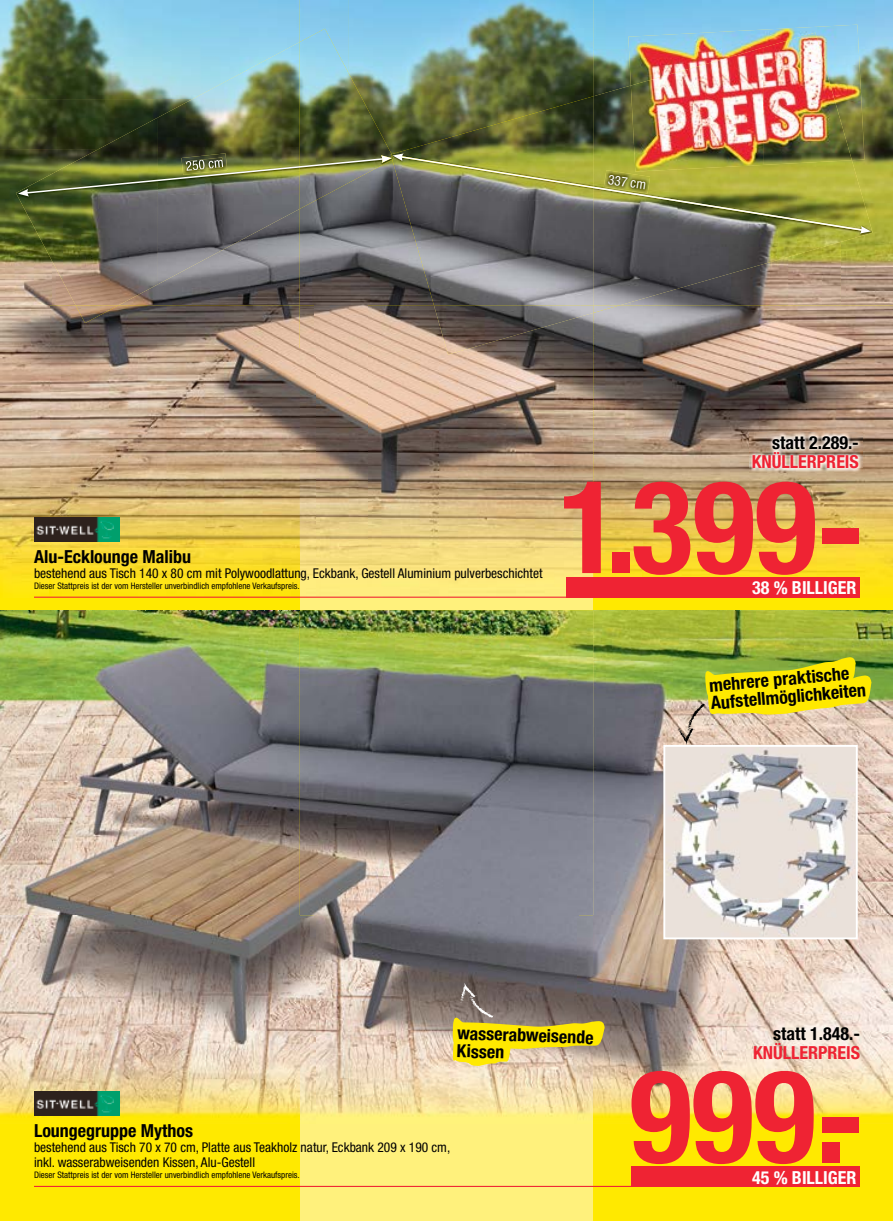
<style>
.page{position:relative;width:893px;height:1221px;background:#fff}
.page>*{position:absolute;margin:0;border:0;box-sizing:border-box;transform-origin:0 0}
.t1{font:700 condensed 129px "Helvetica Neue LT Pro";color:#ef2333}
.t2{font:700 condensed 18px/18px "Helvetica Neue LT Pro";color:#000}
.t3{font:700 condensed 18px "Helvetica Neue LT Pro";color:#ef2333}
.t4{font:700 condensed 18px "Helvetica Neue LT Pro";color:#fff}
.t5{font:condensed 13.5px/15px "Helvetica Neue LT Pro";color:#000}
.t6{font:condensed 13.5px "Helvetica Neue LT Pro";color:#fff}
.t7{font:condensed 9px "Helvetica Neue LT Pro";color:#000}
</style>
<div class="page">
<div style="left:0;top:0;width:893px;height:1220px;background:#fff17c"></div>
<div style="left:0;top:305px;width:300px;height:305px;background:#ffe900"></div>
<div style="left:593px;top:305px;width:300px;height:305px;background:#ffe900"></div>
<div style="left:593px;top:915px;width:300px;height:305px;background:#ffe900"></div>
<div style="left:0;top:915px;width:300px;height:305px;background:#ffe900"></div>
<img style="left:593px;top:0;width:300px;height:49px">
<img style="left:0;top:0;width:300px;height:99px">
<img style="left:841px;top:49px;width:52px;height:256px">
<img style="left:593px;top:49px;width:35px;height:37px">
<img style="left:0;top:99px;width:157px;height:50px">
<img style="left:0;top:149px;width:63px;height:50px">
<img style="left:788px;top:247px;width:53px;height:58px">
<img style="left:210px;top:253px;width:105px;height:95px">
<img style="left:0;top:199px;width:52px;height:106px">
<img style="left:678px;top:289px;width:110px;height:16px">
<img style="left:52px;top:282px;width:158px;height:23px">
<img style="left:368px;top:305px;width:225px;height:243px">
<img style="left:315px;top:305px;width:53px;height:271px">
<img style="left:300px;top:348px;width:15px;height:228px">
<img style="left:367px;top:548px;width:226px;height:48px">
<img style="left:349px;top:0;width:244px;height:96px">
<img style="left:300px;top:0;width:49px;height:29px">
<img style="left:300px;top:233px;width:92px;height:72px">
<img style="left:0;top:305px;width:300px;height:289px">
<img style="left:593px;top:305px;width:300px;height:289px">
<img style="left:157px;top:42px;width:143px;height:211px">
<img style="left:63px;top:117px;width:95px;height:188px">
<img style="left:16px;top:168px;width:47px;height:114px">
<img style="left:157px;top:252px;width:61px;height:32px">
<img style="left:300px;top:29px;width:92px;height:124px">
<img style="left:76px;top:305px;width:43px;height:18px">
<img style="left:580px;top:86px;width:98px;height:231px">
<img style="left:678px;top:160px;width:195px;height:87px">
<img style="left:678px;top:247px;width:146px;height:42px">
<img style="left:434px;top:305px;width:146px;height:49px">
<img style="left:392px;top:96px;width:201px;height:209px">
<img style="left:593px;top:305px;width:27px;height:8px">
<img style="left:18px;top:153px;width:853px;height:80px">
<img style="left:604px;top:170px;width:46px;height:23px">
<hr style="left:34px;top:596px;width:825px;height:1px;background:#ef2333">
<img style="left:817px;top:25px;width:47px;height:135px">
<img style="left:628px;top:32px;width:94px;height:54px">
<img style="left:722px;top:27px;width:95px;height:20px">
<img style="left:631px;top:47px;width:133px;height:125px">
<img style="left:763px;top:33px;width:89px;height:132px">
<img style="left:749px;top:432px;width:113px;height:40px">
<img style="left:0;top:611px;width:314px;height:307px">
<img style="left:593px;top:610px;width:300px;height:51px">
<img style="left:578px;top:661px;width:315px;height:257px">
<img style="left:314px;top:915px;width:264px;height:200px">
<img style="left:300px;top:918px;width:15px;height:197px">
<img style="left:578px;top:918px;width:15px;height:196px">
<img style="left:300px;top:610px;width:293px;height:305px">
<img style="left:0;top:610px;width:300px;height:1px">
<img style="left:593px;top:915px;width:300px;height:201px">
<img style="left:0;top:915px;width:300px;height:201px">
<hr style="left:34px;top:1185px;width:825px;height:1px;background:#ef2333">
<div style="left:631px;top:1166px;width:229px;height:20px;background:#ef2333"></div>
<div style="left:567px;top:577px;width:293px;height:20px;background:#ef2333"></div>
<img style="left:666px;top:747px;width:189px;height:189px">
<div style="left:663px;top:744px;width:195px;height:195px;border:2px solid #fff"></div>
<svg style="left:453px;top:982px;width:152px;height:83px;background:#b2a04c"></svg>
<svg style="left:678px;top:657px;width:193px;height:88px;background:#d7cc54"></svg>
<img style="left:34px;top:1091px;width:85px;height:24px">
<img style="left:34px;top:517px;width:85px;height:24px">
<p class="t6" style="left:610px;top:171px;width:40px;rotate:9deg">337 cm</p>
<h2 class="t2" style="left:34px;top:548px;width:159px">Alu-Ecklounge Malibu</h2>
<p class="t5" style="left:34px;top:565px;width:510px">bestehend aus Tisch 140 x 80 cm mit Polywoodlattung, Eckbank, Gestell Aluminium pulverbeschichtet</p>
<p class="t7" style="left:34px;top:580px;width:267px">Dieser Stattpreis ist der vom Hersteller unverbindlich empfohlene Verkaufspreis.</p>
<h2 class="t2" style="left:772px;top:433px;width:88px">statt 2.289.-</h2>
<h2 class="t3" style="left:752px;top:451px;width:109px">KNÜLLERPREIS</h2>
<h1 class="t1" style="left:559px;top:453px;width:307px">1.399-</h1>
<h2 class="t4" style="left:752px;top:577px;width:106px">38 % BILLIGER</h2>
<h2 class="t2" style="left:709px;top:676px;width:157px;rotate:-5deg">mehrere praktische<br>Aufstellmöglichkeiten</h2>
<h2 class="t2" style="left:458px;top:1023px;width:138px;rotate:2deg">wasserabweisende<br>Kissen</h2>
<h2 class="t2" style="left:773px;top:1024px;width:88px">statt 1.848.-</h2>
<h2 class="t3" style="left:753px;top:1042px;width:109px">KNÜLLERPREIS</h2>
<h2 class="t2" style="left:34px;top:1121px;width:161px">Loungegruppe Mythos</h2>
<p class="t5" style="left:34px;top:1139px;width:418px">bestehend aus Tisch 70 x 70 cm, Platte aus Teakholz natur, Eckbank 209 x 190 cm, inkl. wasserabweisenden Kissen, Alu-Gestell</p>
<p class="t7" style="left:34px;top:1169px;width:267px">Dieser Stattpreis ist der vom Hersteller unverbindlich empfohlene Verkaufspreis.</p>
<h1 class="t1" style="left:630px;top:1042px;width:236px">999.-</h1>
<h2 class="t4" style="left:752px;top:1166px;width:106px">45 % BILLIGER</h2>
</div>
